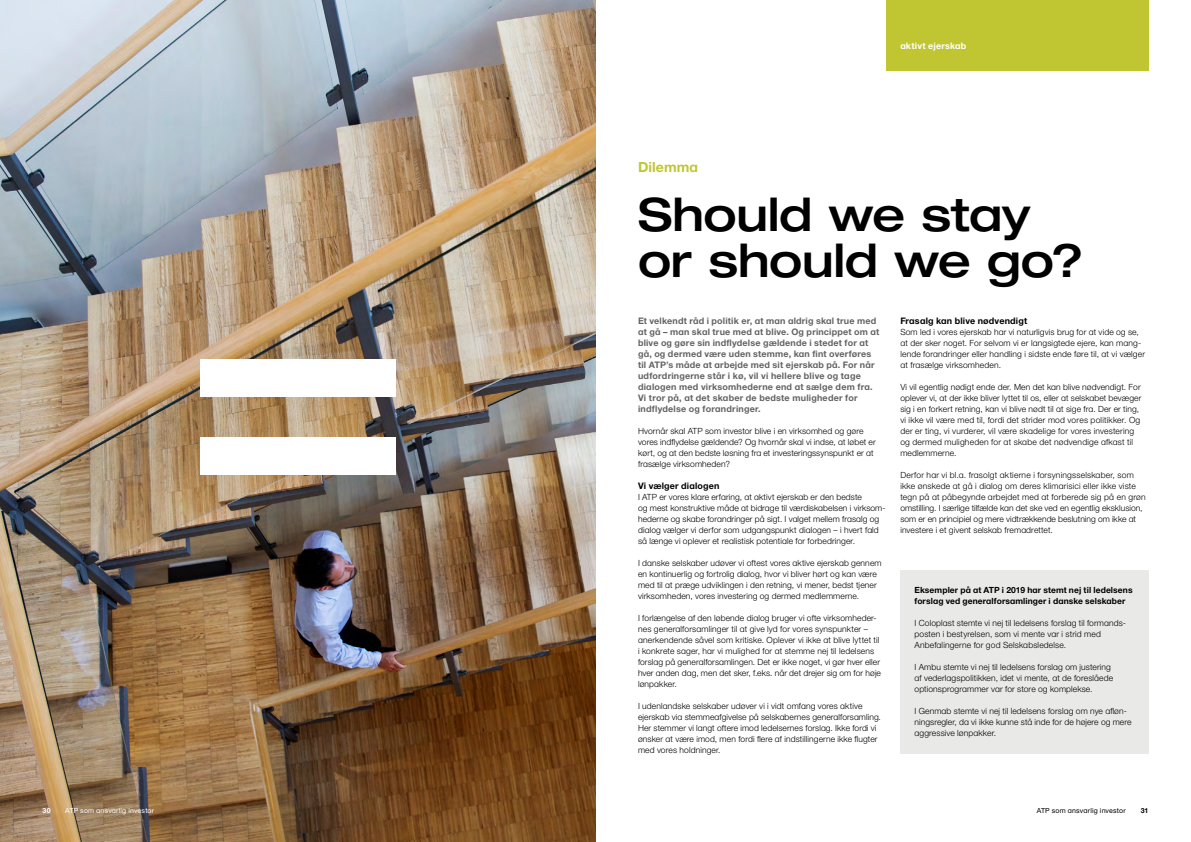
<style>
.page{position:relative;width:1191px;height:842px;background:#fff}
.page>*{position:absolute;margin:0;border:0;box-sizing:border-box;transform-origin:0 0}
.t1{font:500 46px/46px "Helvetica Neue ATP Head";letter-spacing:-.01em;color:#000}
.t2{font:700 14px "Helvetica Neue ATP Body";letter-spacing:.005em;color:#c0c632}
.t3{font:700 9px/11px "Helvetica Neue ATP Body";letter-spacing:.02em;color:#646363}
.t4{font:700 9px "Helvetica Neue ATP Body";letter-spacing:.02em;color:#000}
.t5{font:700 9px "Helvetica Neue ATP Body";letter-spacing:.02em;color:#fff}
.t6{font:300 8.5px/11px "Helvetica Neue ATP Body";letter-spacing:.015em;color:#000}
.t7{font:700 8.5px/11px "Helvetica Neue ATP Body";letter-spacing:.01em;color:#000}
.t8{font:7px "Helvetica Neue ATP Body";letter-spacing:.025em;color:#fff}
.t9{font:7px "Helvetica Neue ATP Body";letter-spacing:.025em;color:#000}
.t10{font:700 7px "Helvetica Neue ATP Body";color:#fff}
.t11{font:700 7px "Helvetica Neue ATP Body";color:#000}
</style>
<div class="page">
<img style="left:0;top:0;width:595px;height:842px">
<div style="left:200px;top:359px;width:195px;height:38px;background:#fff"></div>
<div style="left:200px;top:437px;width:195px;height:38px;background:#fff"></div>
<div style="left:900px;top:570px;width:248px;height:183px;background:#e9eae8"></div>
<div style="left:886px;top:0;width:262px;height:70px;background:#c0c632"></div>
<h2 class="t2" style="left:638px;top:158px;width:62px">Dilemma</h2>
<p class="t5" style="left:900px;top:40px;width:68px">aktivt ejerskab</p>
<h1 class="t1" style="left:638px;top:191px;width:447px">Should we stay or should we go?</h1>
<p class="t3" style="left:638px;top:315px;width:243px">Et velkendt råd i politik er, at man aldrig skal true med at gå – man skal true med at blive. Og princippet om at blive og gøre sin indflydelse gældende i stedet for at gå, og dermed være uden stemme, kan fint overføres til ATP’s måde at arbejde med sit ejerskab på. For når udfordringerne står i kø, vil vi hellere blive og tage dialogen med virksomhederne end at sælge dem fra.<br>Vi tror på, at det skaber de bedste muligheder for indflydelse og forandringer.</p>
<p class="t6" style="left:638px;top:426px;width:239px">Hvornår skal ATP som investor blive i en virksomhed og gøre vores indflydelse gældende? Og hvornår skal vi indse, at løbet er kørt, og at den bedste løsning fra et investeringssynspunkt er at frasælge virksomheden?</p>
<p class="t4" style="left:638px;top:480px;width:83px">Vi vælger dialogen</p>
<p class="t6" style="left:638px;top:492px;width:248px">I ATP er vores klare erfaring, at aktivt ejerskab er den bedste<br>og mest konstruktive måde at bidrage til værdiskabelsen i virksom&shy;hederne og skabe forandringer på sigt. I valget mellem frasalg og dialog vælger vi derfor som udgangspunkt dialogen – i hvert fald så længe vi oplever et realistisk potentiale for forbedringer.</p>
<p class="t6" style="left:638px;top:558px;width:245px">I danske selskaber udøver vi oftest vores aktive ejerskab gennem en kontinuerlig og fortrolig dialog, hvor vi bliver hørt og kan være med til at præge udviklingen i den retning, vi mener, bedst tjener virksomheden, vores investering og dermed medlemmerne.</p>
<p class="t6" style="left:638px;top:613px;width:244px">I forlængelse af den løbende dialog bruger vi ofte virksomheder&shy;nes generalforsamlinger til at give lyd for vores synspunkter – anerkendende såvel som kritiske. Oplever vi ikke at blive lyttet til i konkrete sager, har vi mulighed for at stemme nej til ledelsens forslag på generalforsamlingen. Det er ikke noget, vi gør hver eller hver anden dag, men det sker, f.eks. når det drejer sig om for høje lønpakker.</p>
<p class="t6" style="left:638px;top:700px;width:244px">I udenlandske selskaber udøver vi i vidt omfang vores aktive ejerskab via stemmeafgivelse på selskabernes generalforsamling.<br>Her stemmer vi langt oftere imod ledelsernes forslag. Ikke fordi vi ønsker at være imod, men fordi flere af indstillingerne ikke flugter med vores holdninger.</p>
<p class="t4" style="left:900px;top:315px;width:128px">Frasalg kan blive nødvendigt</p>
<p class="t6" style="left:900px;top:327px;width:246px">Som led i vores ejerskab har vi naturligvis brug for at vide og se, at der sker noget. For selvom vi er langsigtede ejere, kan mang&shy;lende forandringer eller handling i sidste ende føre til, at vi vælger at frasælge virksomheden.</p>
<p class="t6" style="left:900px;top:382px;width:242px">Vi vil egentlig nødigt ende der. Men det kan blive nødvendigt. For oplever vi, at der ikke bliver lyttet til os, eller at selskabet bevæger sig i en forkert retning, kan vi blive nødt til at sige fra. Der er ting, vi ikke vil være med til, fordi det strider mod vores politikker. Og der er ting, vi vurderer, vil være skadelige for vores investering og dermed muligheden for at skabe det nødvendige afkast til medlemmerne.</p>
<p class="t6" style="left:900px;top:469px;width:247px">Derfor har vi bl.a. frasolgt aktierne i forsyningsselskaber, som ikke ønskede at gå i dialog om deres klimarisici eller ikke viste tegn på at påbegynde arbejdet med at forberede sig på en grøn omstilling. I særlige tilfælde kan det ske ved en egentlig eksklusion, som er en principiel og mere vidtrækkende beslutning om ikke at investere i et givent selskab fremadrettet.</p>
<p class="t7" style="left:914px;top:584px;width:219px">Eksempler på at ATP i 2019 har stemt nej til ledelsens forslag ved generalforsamlinger i danske selskaber</p>
<p class="t6" style="left:914px;top:617px;width:212px">I Coloplast stemte vi nej til ledelsens forslag til formands&shy;posten i bestyrelsen, som vi mente var i strid med<br>Anbefalingerne for god Selskabsledelse.</p>
<p class="t6" style="left:914px;top:661px;width:200px">I Ambu stemte vi nej til ledelsens forslag om justering af vederlagspolitikken, idet vi mente, at de foreslåede optionsprogrammer var for store og komplekse.</p>
<p class="t6" style="left:914px;top:705px;width:218px">I Genmab stemte vi nej til ledelsens forslag om nye afløn&shy;ningsregler, da vi ikke kunne stå inde for de højere og mere aggressive lønpakker.</p>
<p class="t10" style="left:43px;top:806px;width:10px">30</p>
<p class="t8" style="left:65px;top:806px;width:90px">ATP som ansvarlig investor</p>
<p class="t9" style="left:1036px;top:806px;width:90px">ATP som ansvarlig investor</p>
<p class="t11" style="left:1140px;top:806px;width:9px">31</p>
</div>
